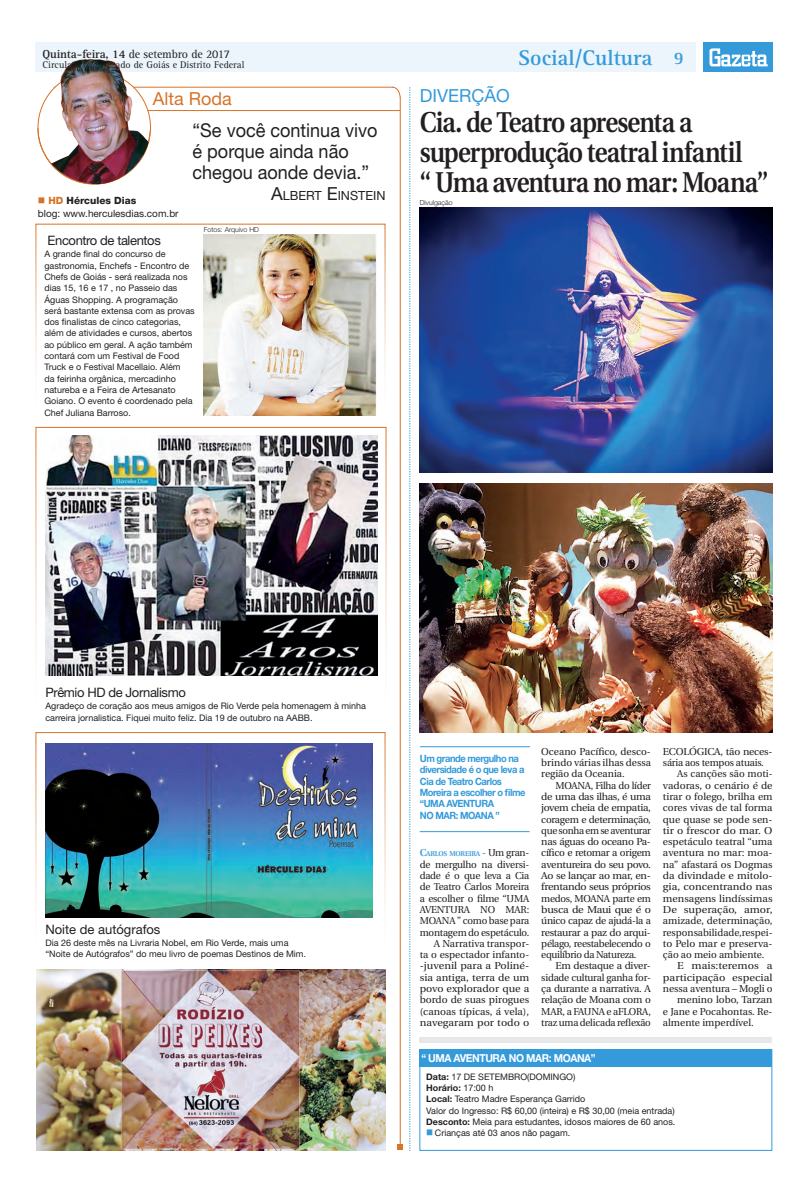
<style>
.page{position:relative;width:808px;height:1191px;background:#fff}
.page>*{position:absolute;margin:0;border:0;box-sizing:border-box;transform-origin:0 0}
.Manchete{font:600 28.6px/30px "Utopia";letter-spacing:-.035em;color:#231f20;scale:.86 1}
.t1{font:700 22px "Rotis Serif";color:#349ada}
.Legenda{font:19px/21px "Helvetica Neue";color:#231f20;scale:.95 1}
.Retranca{font:18px "Helvetica Neue";color:#d67329}
.Retranca-2{font:18px "Helvetica Neue";color:#349ada}
.t2{font:700 18px "Rotis Serif";color:#349ada}
.Legenda-2{font:13px "Helvetica Neue";letter-spacing:-.03em;color:#231f20}
.Legenda-3{font:13px "Helvetica Neue";color:#231f20}
.Legenda-4{font:12.6px "Helvetica Neue";color:#231f20}
.t3{font:12px "Rotis Serif";letter-spacing:-.01em;color:#231f20}
.Legenda-5{font:700 11px "Helvetica Neue";letter-spacing:-.04em;color:#fff;scale:.94 1}
.TExto_Corrido{font:10px/11.3px "Utopia";color:#231f20;text-align:justify}
.Repórter{font:10px/11.3px "Utopia";letter-spacing:-.02em;color:#231f20;text-align:justify}
.Olho{font:700 10px/11.3px "Helvetica Neue";letter-spacing:-.05em;color:#349ada;scale:.94 1}
.TExto_Corrido-2{font:10px/11.3px "Utopia";color:#231f20;text-align:justify;scale:1.1 1}
.t4{font:10px "Rotis Serif";color:#231f20}
.TExto_Corrido-3{font:10px/11.3px "Utopia";letter-spacing:-.02em;color:#231f20}
.t5{font:10px "Helvetica Neue";color:#231f20}
.t6{font:800 10px "Helvetica Neue";color:#231f20}
.Legenda-6{font:9px/11.3px "Helvetica Neue";color:#231f20}
.Legenda-7{font:700 9px "Helvetica Neue";color:#231f20}
.Crédito_Fotógrafo{font:300 7px "Helvetica Neue";color:#231f20}
.Repórter-2{font:600 7px "Utopia";letter-spacing:-.03em;color:#349ada}
.s1{font-weight:700}
.s2{color:#d67329}
.s3{font-size:18px}
.s4{font-size:10px}
.s5{font-weight:400;font-size:10px;color:#231f20}
.s6{font-weight:400}
.s7{color:#349ada}
</style>
<div class="page">
<hr style="left:54px;top:87px;width:339px;height:1px;background:#d67329">
<hr style="left:400px;top:97px;width:1px;height:1048px;background:#d67329">
<svg style="left:397px;top:1144px;width:6px;height:6px"></svg>
<svg style="left:392px;top:87px;width:9px;height:11px"></svg>
<hr style="left:41px;top:110px;width:359px;height:1px;background:#d67329">
<img style="left:36px;top:969px;width:349px;height:181px">
<img style="left:204px;top:235px;width:172px;height:178px">
<div style="left:35px;top:43px;width:661px;height:29px;background:#ebf5fb"></div>
<div style="left:703px;top:43px;width:69px;height:29px;background:#349ada"></div>
<svg style="left:709px;top:48px;width:59px;height:18px"></svg>
<svg style="left:410px;top:87px;width:1px;height:1064px"></svg>
<div style="left:420px;top:1037px;width:352px;height:5px;background:#e6e7e9"></div>
<div style="left:420px;top:1049px;width:352px;height:18px;background:#349ada"></div>
<hr style="left:420px;top:746px;width:110px;height:1px;background:#349ada">
<hr style="left:420px;top:831px;width:110px;height:1px;background:#349ada">
<svg style="left:38px;top:127px;width:113px;height:58px"></svg>
<img style="left:46px;top:59px;width:104px;height:125px">
<img style="left:45px;top:435px;width:332px;height:240px">
<img style="left:420px;top:208px;width:352px;height:264px">
<img style="left:420px;top:483px;width:352px;height:249px">
<div style="left:35px;top:732px;width:350px;height:226px;border:1px solid #d67329"></div>
<img style="left:45px;top:743px;width:327px;height:174px">
<p class="t3" style="left:43px;top:47px;width:189px"><span class="s1">Quinta-feira, 14</span> de setembro de 2017</p>
<p class="t4" style="left:43px;top:59px;width:203px">Circulação no Estado de Goiás e Distrito Federal</p>
<p class="t1" style="left:518px;top:45px;width:136px">Social/Cultura</p>
<p class="t2" style="left:674px;top:48px;width:12px">9</p>
<p class="Retranca" style="left:153px;top:88px;width:81px">Alta Roda</p>
<p class="t6" style="left:38px;top:195px;width:100px"><span class="s2">■ HD</span> Hércules Dias</p>
<p class="t5" style="left:38px;top:208px;width:142px">blog: www.herculesdias.com.br</p>
<p class="Legenda" style="left:193px;top:119px;width:196px">“Se você continua vivo é porque ainda não chegou aonde devia.”</p>
<p class="Legenda-4" style="left:271px;top:188px;width:116px"><span class="s3">A</span>LBERT <span class="s3">E</span>INSTEIN</p>
<p class="Legenda-2" style="left:48px;top:232px;width:115px">Encontro de talentos</p>
<p class="Legenda-6" style="left:44px;top:248px;width:152px">A grande final do concurso de gastronomia, Enchefs - Encontro de<br>Chefs de Goiás - será realizada nos dias 15, 16 e 17 , no Passeio das<br>Águas Shopping. A programação será bastante extensa com as provas dos finalistas de cinco categorias, além de atividades e cursos, abertos ao público em geral. A ação também contará com um Festival de Food<br>Truck e o Festival Macellaio. Além<br>da feirinha orgânica, mercadinho natureba e a Feira de Artesanato<br>Goiano. O evento é coordenado pela<br>Chef Juliana Barroso.</p>
<p class="Crédito_Fotógrafo" style="left:204px;top:226px;width:57px">Fotos: Arquivo HD</p>
<p class="Retranca-2" style="left:420px;top:85px;width:91px">DIVERÇÃO</p>
<p class="Manchete" style="left:420px;top:108px;width:377px">Cia. de Teatro apresenta a superprodução teatral infantil</p>
<p class="Manchete" style="left:420px;top:168px;width:407px">“ Uma aventura no mar: Moana”</p>
<p class="Crédito_Fotógrafo" style="left:420px;top:198px;width:35px">Divulgação</p>
<p class="Legenda-2" style="left:45px;top:684px;width:142px">Prêmio HD de Jornalismo</p>
<p class="Legenda-6" style="left:45px;top:700px;width:322px">Agradeço de coração aos meus amigos de Rio Verde pela homenagem à minha carreira jornalistica. Fiquei muito feliz. Dia 19 de outubro na AABB.</p>
<p class="Legenda-3" style="left:45px;top:922px;width:117px">Noite de autógrafos</p>
<p class="Legenda-6" style="left:45px;top:936px;width:245px">Dia 26 deste mês na Livraria Nobel, em Rio Verde, mais uma</p>
<p class="Legenda-6" style="left:45px;top:948px;width:262px">“Noite de Autógrafos” do meu livro de poemas Destinos de Mim.</p>
<p class="Olho" style="left:420px;top:752px;width:113px">Um grande mergulho na diversidade é o que leva a<br>Cia de Teatro Carlos</p>
<p class="Olho" style="left:420px;top:786px;width:114px">Moreira a escolher o filme “UMA AVENTURA</p>
<p class="Olho" style="left:420px;top:809px;width:87px">NO MAR: MOANA ”</p>
<p class="Repórter-2" style="left:420px;top:850px;width:111px"><span class="s4">C</span>ARLOS MOREIRA <span class="s4">-</span> <span class="s5">Um gran-</span></p>
<p class="Repórter" style="left:420px;top:859px;width:111px">de mergulho na diversi&shy;dade é o que leva a Cia de Teatro Carlos Moreira a escolher o filme “UMA AVENTURA NO MAR:<br>MOANA ” como base para montagem do espetáculo.</p>
<p class="TExto_Corrido" style="left:420px;top:938px;width:111px;text-indent:14px">A Narrativa transpor&shy;ta o espectador infanto--juvenil para a Poliné&shy;sia antiga, terra de um povo explorador que a bordo de suas pirogues (canoas típicas, á vela), navegaram por todo o</p>
<p class="TExto_Corrido" style="left:541px;top:746px;width:111px">Oceano Pacífico, desco&shy;brindo várias ilhas dessa região da Oceania.</p>
<p class="TExto_Corrido" style="left:541px;top:779px;width:111px;text-indent:14px">MOANA, Filha do líder de uma das ilhas, é uma jovem cheia de empatia, coragem e determinação, que sonha em se aventurar nas águas do oceano Pa&shy;cífico e retomar a origem aventureira do seu povo.<br>Ao se lançar ao mar, en&shy;frentando seus próprios medos, MOANA parte em busca de Maui que é o único capaz de ajudá-la a restaurar a paz do arqui&shy;pélago, reestabelecendo o equilíbrio da Natureza.</p>
<p class="TExto_Corrido" style="left:541px;top:960px;width:111px;text-indent:14px">Em destaque a diver&shy;sidade cultural ganha for&shy;ça durante a narrativa. A relação de Moana com o MAR, a FAUNA e aFLORA, traz uma delicada reflexão</p>
<p class="Legenda-5" style="left:421px;top:1051px;width:187px">“ UMA AVENTURA NO MAR: MOANA”</p>
<p class="TExto_Corrido-3" style="left:663px;top:746px;width:111px">ECOLÓGICA, tão neces&shy;sária aos tempos atuais.</p>
<p class="TExto_Corrido" style="left:663px;top:768px;width:111px;text-indent:14px">As canções são moti&shy;vadoras, o cenário é de tirar o folego, brilha em cores vivas de tal forma que quase se pode sen&shy;tir o frescor do mar. O espetáculo teatral “uma aventura no mar: moa&shy;na” afastará os Dogmas da divindade e mitolo&shy;gia, concentrando nas mensagens lindíssimas De superação, amor, amizade, determinação, responsabilidade,respei&shy;to Pelo mar e preserva&shy;ção ao meio ambiente.</p>
<p class="TExto_Corrido-2" style="left:663px;top:960px;width:101px;text-indent:14px">E mais:teremos a participação especial nessa aventura – Mogli o</p>
<p class="TExto_Corrido" style="left:663px;top:994px;width:111px;text-indent:14px">menino lobo, Tarzan e Jane e Pocahontas. Re&shy;almente imperdível.</p>
<p class="Legenda-6" style="left:426px;top:1070px;width:151px"><span class="s1">Data:</span> 17 DE SETEMBRO(DOMINGO)</p>
<p class="Legenda-7" style="left:426px;top:1082px;width:69px">Horário: <span class="s6">17:00 h</span></p>
<p class="Legenda-6" style="left:426px;top:1093px;width:161px"><span class="s1">Local:</span> Teatro Madre Esperança Garrido</p>
<p class="Legenda-6" style="left:426px;top:1104px;width:250px">Valor do Ingresso: R$ 60,00 (inteira) e R$ 30,00 (meia entrada)</p>
<p class="Legenda-6" style="left:426px;top:1115px;width:251px"><span class="s1">Desconto:</span> Meia para estudantes, idosos maiores de 60 anos.</p>
<p class="Legenda-6" style="left:426px;top:1127px;width:146px"><span class="s7">■</span> Crianças até 03 anos não pagam.</p>
</div>
